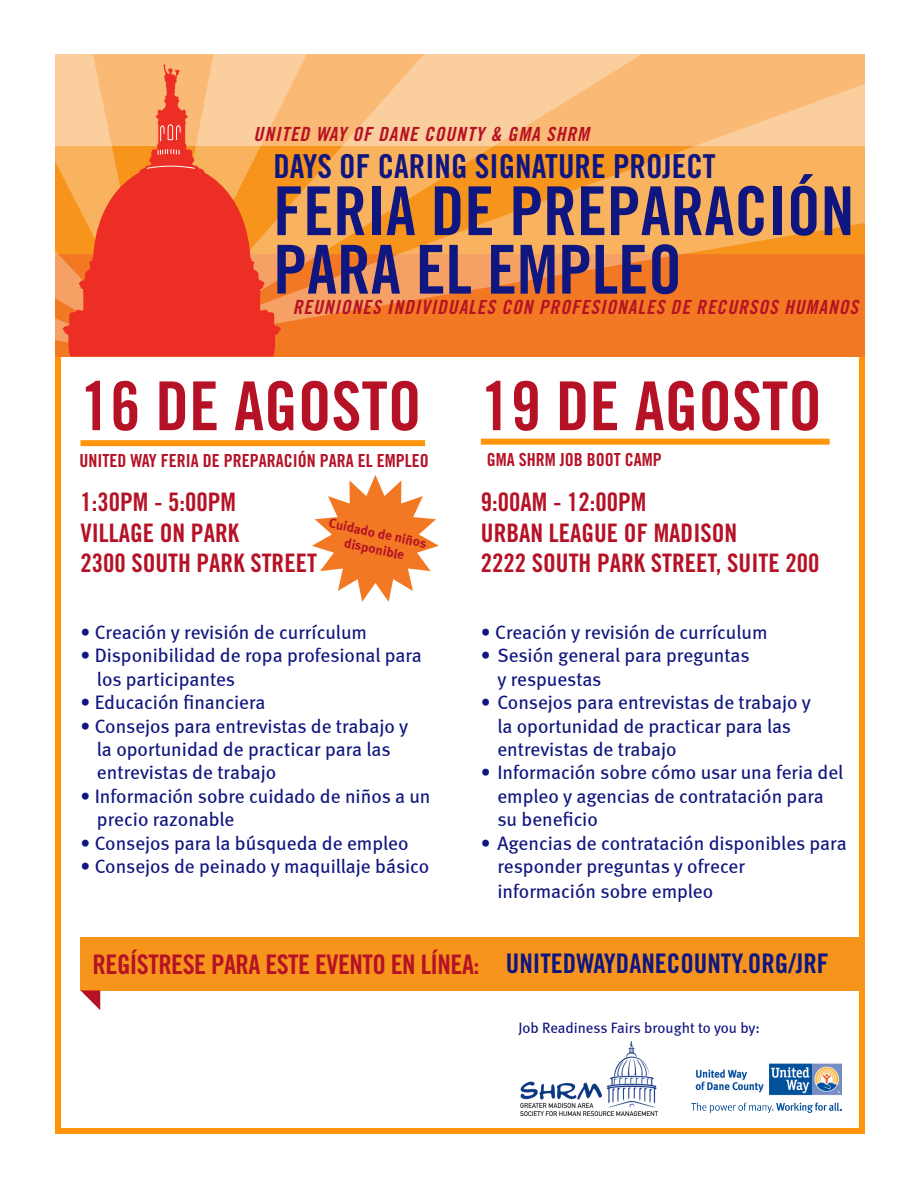
<style>
.page{position:relative;width:918px;height:1188px;background:#fff}
.page>*{position:absolute;margin:0;border:0;box-sizing:border-box;transform-origin:0 0}
.t1{font:67.5px/58.5px "Trade Gothic Bold Cond Twenty";color:#10167f}
.t2{font:67.5px "Trade Gothic Bold Cond Twenty";color:#b61226}
.t3{font:33px "Trade Gothic Bold Cond Twenty";color:#10167f}
.t4{font:27px "Trade Gothic Bold Cond Twenty";letter-spacing:-.02em;color:#b61226}
.t5{font:25.5px/30.6px "Trade Gothic Bold Cond Twenty";color:#b61226}
.t6{font:19.5px/23.4px "Meta";color:#10167f}
.t7{font:italic 19.5px "Trade Gothic Bold Cond Twenty";color:#b61226}
.t8{font:18px "Trade Gothic Bold Cond Twenty";color:#b61226}
.t9{font:15px "Meta";letter-spacing:-.005em;color:#10167f}
.t10{font:700 13.5px/16.2px "Meta";color:#b61226;text-align:center}
.s1{color:#10167f}
</style>
<div class="page">
<div style="left:55px;top:256px;width:810px;height:878px;border:6px solid #ff940a"></div>
<div style="left:55px;top:254px;width:810px;height:102px;background:#f27824"></div>
<svg style="left:652px;top:54px;width:213px;height:206px;background:#f9b467"></svg>
<svg style="left:311px;top:54px;width:341px;height:264px;background:#f7aa5c"></svg>
<svg style="left:55px;top:54px;width:100px;height:152px;background:#fac080"></svg>
<svg style="left:155px;top:54px;width:156px;height:269px;background:#f8b36c"></svg>
<svg style="left:55px;top:206px;width:103px;height:151px"></svg>
<svg style="left:63px;top:96px;width:218px;height:260px;background:#f2663e"></svg>
<svg style="left:163px;top:63px;width:17px;height:34px"></svg>
<svg style="left:146px;top:123px;width:49px;height:46px;background:#f26646"></svg>
<svg style="left:312px;top:475px;width:127px;height:127px"></svg>
<div style="left:80px;top:937px;width:784px;height:53px;background:#f7941c"></div>
<svg style="left:80px;top:990px;width:20px;height:20px"></svg>
<img style="left:692px;top:1064px;width:150px;height:48px">
<img style="left:520px;top:1041px;width:137px;height:74px">
<div style="left:80px;top:440px;width:345px;height:6px;background:#ff940a"></div>
<div style="left:481px;top:439px;width:349px;height:6px;background:#ff940a"></div>
<p class="t7" style="left:254px;top:122px;width:342px">UNITED WAY OF DANE COUNTY &amp; GMA SHRM</p>
<h2 class="t3" style="left:273px;top:146px;width:444px">DAYS OF CARING SIGNATURE PROJECT</h2>
<h1 class="t1" style="left:273px;top:181px;width:583px">FERIA DE PREPARACIÓN<br>PARA EL EMPLEO</h1>
<p class="t7" style="left:293px;top:295px;width:572px">REUNIONES INDIVIDUALES CON PROFESIONALES DE RECURSOS HUMANOS</p>
<h1 class="t2" style="left:80px;top:365px;width:343px">16 DE AGOSTO</h1>
<h1 class="t2" style="left:481px;top:365px;width:343px">19 DE AGOSTO</h1>
<p class="t8" style="left:80px;top:450px;width:351px">UNITED WAY FERIA DE PREPARACIÓN PARA EL EMPLEO</p>
<p class="t8" style="left:487px;top:449px;width:176px">GMA SHRM JOB BOOT CAMP</p>
<h3 class="t5" style="left:80px;top:487px;width:238px">1:30PM - 5:00PM<br>VILLAGE ON PARK<br>2300 SOUTH PARK STREET</h3>
<p class="t10" style="left:331px;top:515px;width:101px;rotate:12deg">Cuidado de niños disponible</p>
<p class="t6" style="left:80px;top:620px;width:288px">• Creación y revisión de currículum</p>
<p class="t6" style="left:97px;top:644px;width:327px;text-indent:-16px">• Disponibilidad de ropa profesional para los participantes</p>
<p class="t6" style="left:80px;top:690px;width:187px">• Educación financiera</p>
<p class="t6" style="left:97px;top:714px;width:313px;text-indent:-16px">• Consejos para entrevistas de trabajo y la oportunidad de practicar para las entrevistas de trabajo</p>
<p class="t6" style="left:97px;top:784px;width:335px;text-indent:-16px">• Información sobre cuidado de niños a un precio razonable</p>
<p class="t6" style="left:80px;top:831px;width:330px">• Consejos para la búsqueda de empleo</p>
<p class="t6" style="left:80px;top:854px;width:350px">• Consejos de peinado y maquillaje básico</p>
<h3 class="t5" style="left:481px;top:487px;width:340px">9:00AM - 12:00PM<br>URBAN LEAGUE OF MADISON<br>2222 SOUTH PARK STREET, SUITE 200</h3>
<p class="t6" style="left:481px;top:620px;width:288px">• Creación y revisión de currículum</p>
<p class="t6" style="left:497px;top:644px;width:254px;text-indent:-16px">• Sesión general para preguntas y respuestas</p>
<p class="t6" style="left:497px;top:690px;width:315px;text-indent:-16px">• Consejos para entrevistas de trabajo y la oportunidad de practicar para las entrevistas de trabajo</p>
<p class="t6" style="left:497px;top:761px;width:348px;text-indent:-16px">• Información sobre cómo usar una feria del empleo y agencias de contratación para su beneficio</p>
<p class="t6" style="left:497px;top:831px;width:351px;text-indent:-16px">• Agencias de contratación disponibles para responder preguntas y ofrecer</p>
<p class="t6" style="left:497px;top:879px;width:217px">información sobre empleo</p>
<h3 class="t4" style="left:93px;top:948px;width:738px">REGÍSTRESE PARA ESTE EVENTO EN LÍNEA: <span class="s1">UNITEDWAYDANECOUNTY.ORG/JRF</span></h3>
<p class="t9" style="left:518px;top:1019px;width:243px">Job Readiness Fairs brought to you by:</p>
</div>
